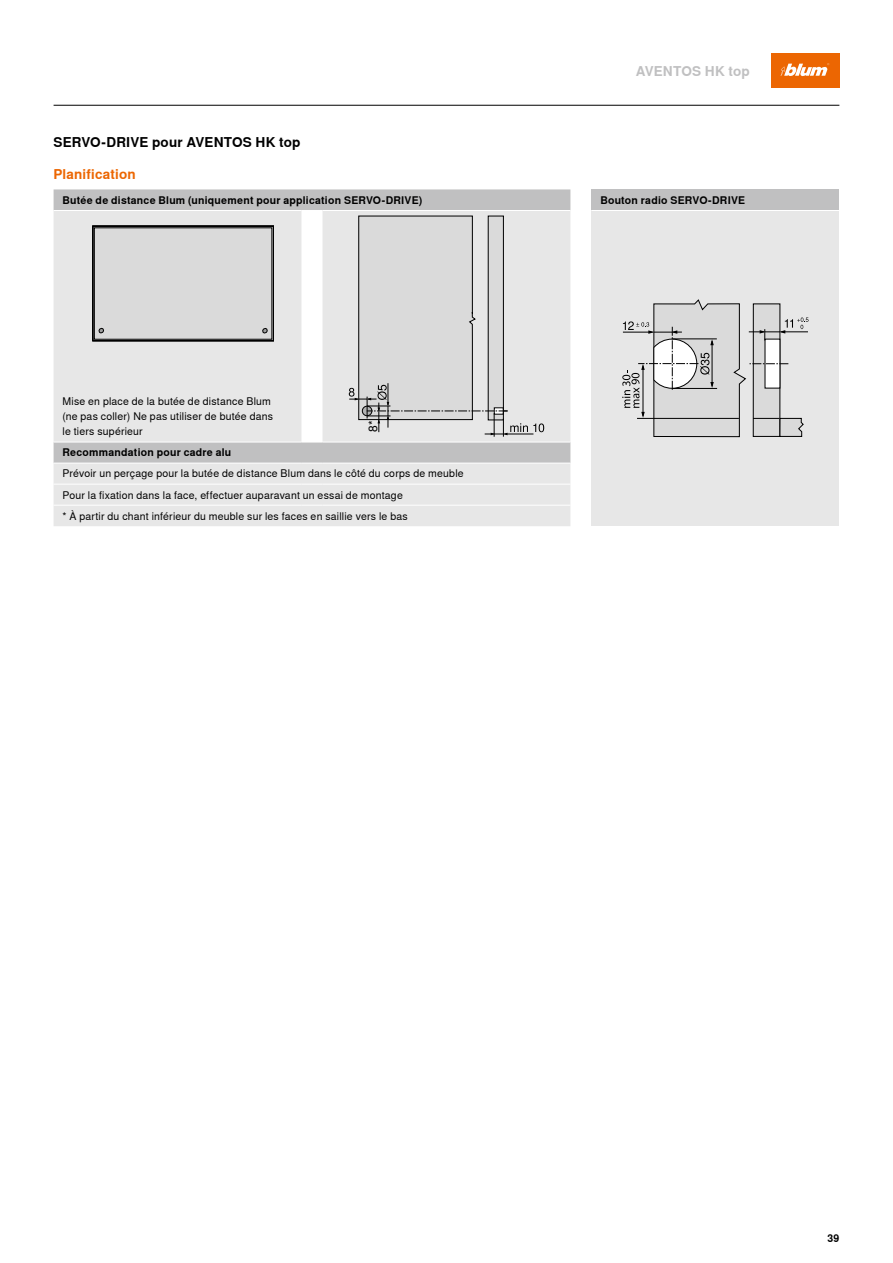
<style>
.page{position:relative;width:893px;height:1263px;background:#fff}
.page>*{position:absolute;margin:0;border:0;box-sizing:border-box;transform-origin:0 0}
._09_Tech_Subhead_Black_Bold{font:700 13.5px "Nimbus Sans Global";letter-spacing:.01em;color:#000}
._09_Tech_Subhead_Orange_Bold{font:700 13.5px "Nimbus Sans Global";letter-spacing:.01em;color:#ec6602}
._09_Tech_Head_33K_Bold_Right{font:700 13.5px "Nimbus Sans Global";letter-spacing:.01em;color:#c0c0c1}
.t1{font:12px "Nimbus Sans Global";color:#000}
.TABLE_07_Copy_Black_left{font:10.5px/15px "Nimbus Sans Global";letter-spacing:.02em;color:#000}
.TABLE_07_Head_Black_Bold_left{font:700 10.5px "Nimbus Sans Global";letter-spacing:.02em;color:#000}
._07_Table_Head_Black_Bold_Left{font:700 10.5px "Nimbus Sans Global";letter-spacing:.02em;color:#000}
</style>
<div class="page">
<div style="left:771px;top:54px;width:68px;height:34px;background:#ec6602"></div>
<svg style="left:780px;top:63px;width:49px;height:13px"></svg>
<div style="left:54px;top:189px;width:516px;height:21px;background:#c0c0c1"></div>
<svg style="left:54px;top:211px;width:516px;height:315px;background:#e2e2e2"></svg>
<hr style="left:54px;top:442px;width:247px;height:1px;background:#fff">
<svg style="left:301px;top:442px;width:22px;height:1px"></svg>
<hr style="left:323px;top:442px;width:247px;height:1px;background:#fff">
<hr style="left:54px;top:463px;width:247px;height:1px;background:#fff">
<svg style="left:301px;top:463px;width:22px;height:1px"></svg>
<hr style="left:323px;top:463px;width:247px;height:1px;background:#fff">
<hr style="left:54px;top:484px;width:247px;height:1px;background:#fff">
<svg style="left:301px;top:484px;width:22px;height:1px"></svg>
<hr style="left:323px;top:484px;width:247px;height:1px;background:#fff">
<hr style="left:54px;top:505px;width:247px;height:1px;background:#fff">
<svg style="left:301px;top:505px;width:22px;height:1px"></svg>
<hr style="left:323px;top:505px;width:247px;height:1px;background:#fff">
<svg style="left:349px;top:216px;width:195px;height:221px;background:#d9d9d9"></svg>
<div style="left:591px;top:189px;width:248px;height:21px;background:#c0c0c1"></div>
<div style="left:591px;top:210px;width:248px;height:316px;background:#e7e7e7"></div>
<hr style="left:591px;top:210px;width:248px;height:1px;background:#fff">
<svg style="left:622px;top:299px;width:186px;height:138px"></svg>
<div style="left:94px;top:228px;width:178px;height:111px;background:#dadada"></div>
<div style="left:93px;top:226px;width:181px;height:115px;border:1px solid #000"></div>
<svg style="left:99px;top:327px;width:5px;height:7px"></svg>
<svg style="left:262px;top:328px;width:6px;height:6px"></svg>
<hr style="left:54px;top:105px;width:785px;height:1px;background:#000">
<p class="_09_Tech_Subhead_Black_Bold" style="left:54px;top:135px;width:248px">SERVO-DRIVE pour AVENTOS HK top</p>
<p class="_09_Tech_Subhead_Orange_Bold" style="left:54px;top:166px;width:84px">Planification</p>
<p class="TABLE_07_Head_Black_Bold_left" style="left:63px;top:194px;width:361px">Butée de distance Blum (uniquement pour application SERVO-DRIVE)</p>
<p class="TABLE_07_Copy_Black_left" style="left:63px;top:394px;width:212px">Mise en place de la butée de distance Blum (ne pas coller) Ne pas utiliser de butée dans le tiers supérieur</p>
<p class="t1" style="left:366px;top:432px;width:13px;rotate:-90deg">8*</p>
<p class="TABLE_07_Head_Black_Bold_left" style="left:63px;top:447px;width:170px">Recommandation pour cadre alu</p>
<p class="TABLE_07_Copy_Black_left" style="left:63px;top:466px;width:403px">Prévoir un perçage pour la butée de distance Blum dans le côté du corps de meuble</p>
<p class="TABLE_07_Copy_Black_left" style="left:63px;top:487px;width:342px">Pour la fixation dans la face, effectuer auparavant un essai de montage</p>
<p class="TABLE_07_Copy_Black_left" style="left:63px;top:508px;width:347px">* À partir du chant inférieur du meuble sur les faces en saillie vers le bas</p>
<p class="_09_Tech_Head_33K_Bold_Right" style="left:636px;top:63px;width:116px">AVENTOS HK top</p>
<p class="_07_Table_Head_Black_Bold_Left" style="left:600px;top:194px;width:146px">Bouton radio SERVO-DRIVE</p>
<p class="TABLE_07_Head_Black_Bold_left" style="left:827px;top:1232px;width:13px">39</p>
</div>
